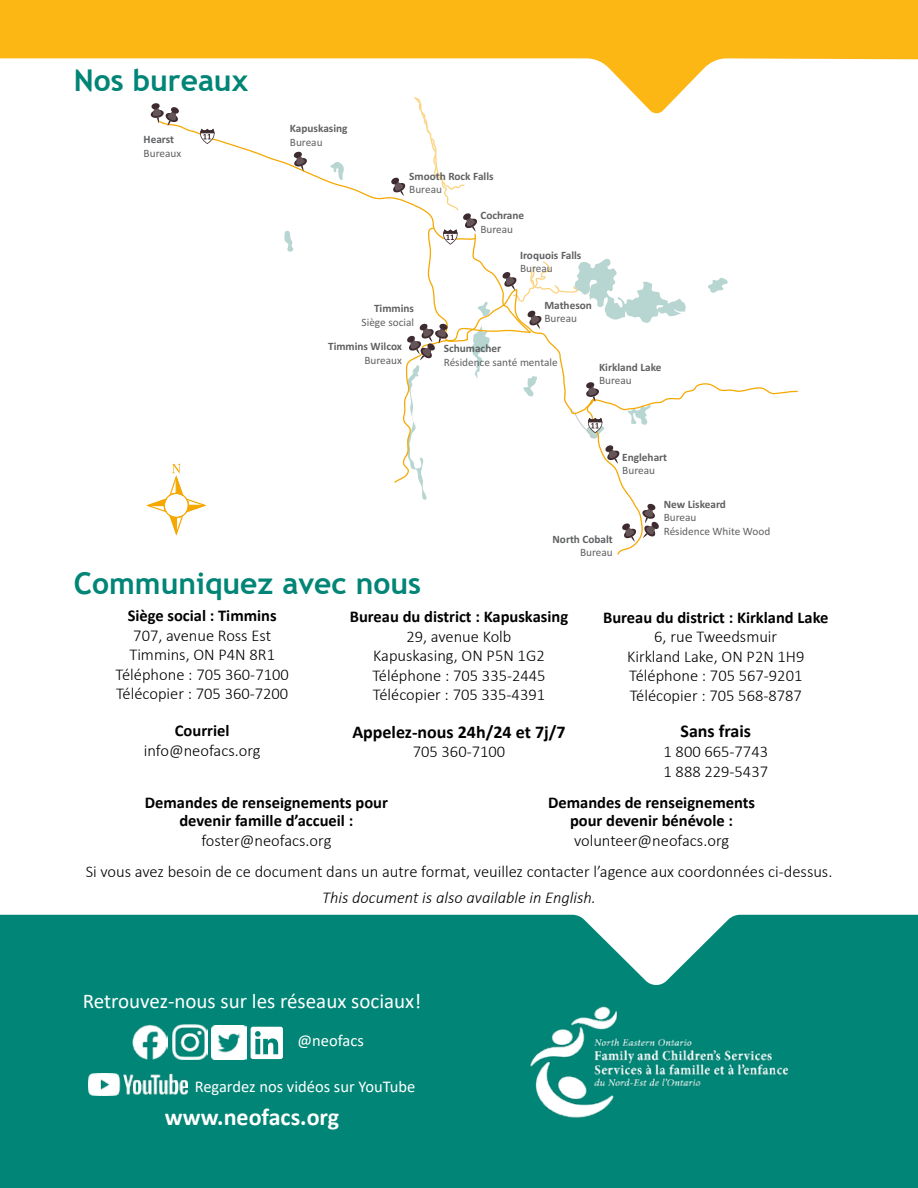
<style>
.page{position:relative;width:918px;height:1188px;background:#fff}
.page>*{position:absolute;margin:0;border:0;box-sizing:border-box;transform-origin:0 0}
.t1{font:700 30px "Trebuchet MS";color:#008576}
.t2{font:700 24px "Calibri";color:#fff}
.t3{font:21px "Calibri";color:#fff}
.t4{font:700 18px "Calibri";color:#000}
.t5{font:300 16.5px/19.5px "Calibri";color:#000;text-align:center}
.t6{font:700 16.5px/18px "Calibri";color:#000;text-align:center}
.t7{font:italic 300 16.5px "Calibri";color:#000}
.t8{font:16.5px "Calibri";color:#fff}
.t9{font:700 11.25px "Calibri";color:#5f6062}
.t10{font:11.25px/13.5px "Calibri";color:#5f6062}
</style>
<div class="page">
<svg style="left:0;top:0;width:918px;height:97px;fill:#fdb714"></svg>
<div style="left:0;top:915px;width:918px;height:273px;background:#008576"></div>
<img style="left:510px;top:991px;width:298px;height:141px">
<svg style="left:146px;top:97px;width:652px;height:458px"></svg>
<img style="left:89px;top:1073px;width:99px;height:22px">
<img style="left:133px;top:1025px;width:35px;height:35px">
<img style="left:212px;top:1025px;width:34px;height:34px">
<svg style="left:248px;top:1027px;width:35px;height:32px"></svg>
<img style="left:172px;top:1025px;width:35px;height:35px">
<h1 class="t1" style="left:74px;top:61px;width:176px">Nos bureaux</h1>
<p class="t9" style="left:144px;top:132px;width:32px">Hearst</p>
<p class="t10" style="left:144px;top:146px;width:39px">Bureaux</p>
<p class="t9" style="left:290px;top:120px;width:59px">Kapuskasing</p>
<p class="t10" style="left:290px;top:135px;width:34px">Bureau</p>
<p class="t9" style="left:409px;top:168px;width:86px">Smooth Rock Falls</p>
<p class="t10" style="left:409px;top:182px;width:34px">Bureau</p>
<p class="t9" style="left:480px;top:207px;width:45px">Cochrane</p>
<p class="t10" style="left:480px;top:222px;width:34px">Bureau</p>
<p class="t9" style="left:520px;top:247px;width:63px">Iroquois Falls</p>
<p class="t10" style="left:520px;top:261px;width:34px">Bureau</p>
<p class="t9" style="left:544px;top:297px;width:49px">Matheson</p>
<p class="t10" style="left:544px;top:312px;width:34px">Bureau</p>
<p class="t9" style="left:374px;top:301px;width:41px">Timmins</p>
<p class="t10" style="left:362px;top:315px;width:54px">Siège social</p>
<p class="t9" style="left:328px;top:339px;width:75px">Timmins Wilcox</p>
<p class="t10" style="left:364px;top:353px;width:39px">Bureaux</p>
<p class="t9" style="left:444px;top:340px;width:59px">Schumacher</p>
<p class="t10" style="left:444px;top:355px;width:115px">Résidence santé mentale</p>
<p class="t9" style="left:599px;top:359px;width:64px">Kirkland Lake</p>
<p class="t10" style="left:599px;top:374px;width:34px">Bureau</p>
<p class="t9" style="left:622px;top:449px;width:46px">Englehart</p>
<p class="t10" style="left:622px;top:464px;width:34px">Bureau</p>
<p class="t9" style="left:553px;top:531px;width:62px">North Cobalt</p>
<p class="t10" style="left:580px;top:545px;width:34px">Bureau</p>
<p class="t9" style="left:664px;top:496px;width:64px">New Liskeard</p>
<p class="t10" style="left:664px;top:510px;width:108px">Bureau<br>Résidence White Wood</p>
<h1 class="t1" style="left:74px;top:565px;width:349px">Communiquez avec nous</h1>
<p class="t6" style="left:128px;top:606px;width:151px">Siège social : Timmins</p>
<p class="t5" style="left:116px;top:625px;width:175px">707, avenue Ross Est<br>Timmins, ON P4N 8R1<br>Téléphone : 705 360-7100<br>Télécopier : 705 360-7200</p>
<p class="t6" style="left:175px;top:722px;width:56px">Courriel</p>
<p class="t5" style="left:144px;top:741px;width:118px">info@neofacs.org</p>
<p class="t6" style="left:145px;top:794px;width:245px">Demandes de renseignements pour devenir famille d’accueil :</p>
<p class="t5" style="left:201px;top:831px;width:132px">foster@neofacs.org</p>
<p class="t6" style="left:350px;top:608px;width:220px">Bureau du district : Kapuskasing</p>
<p class="t5" style="left:372px;top:626px;width:175px">29, avenue Kolb<br>Kapuskasing, ON P5N 1G2<br>Téléphone : 705 335-2445<br>Télécopier : 705 335-4391</p>
<p class="t6" style="left:603px;top:608px;width:227px">Bureau du district : Kirkland Lake</p>
<p class="t5" style="left:627px;top:627px;width:179px">6, rue Tweedsmuir<br>Kirkland Lake, ON P2N 1H9<br>Téléphone : 705 567-9201<br>Télécopier : 705 568-8787</p>
<p class="t4" style="left:352px;top:719px;width:215px">Appelez-nous 24h/24 et 7j/7</p>
<p class="t5" style="left:413px;top:742px;width:94px">705 360-7100</p>
<p class="t4" style="left:681px;top:719px;width:72px">Sans frais</p>
<p class="t5" style="left:664px;top:742px;width:106px;text-align:left">1 800 665-7743<br>1 888 229-5437</p>
<p class="t6" style="left:548px;top:794px;width:208px">Demandes de renseignements pour devenir bénévole :</p>
<p class="t5" style="left:574px;top:831px;width:157px">volunteer@neofacs.org</p>
<p class="t5" style="left:86px;top:862px;width:748px">Si vous avez besoin de ce document dans un autre format, veuillez contacter l’agence aux coordonnées ci-dessus.</p>
<p class="t7" style="left:322px;top:887px;width:275px">This document is also available in English.</p>
<p class="t3" style="left:83px;top:986px;width:340px">Retrouvez-nous sur les réseaux sociaux!</p>
<p class="t8" style="left:297px;top:1029px;width:68px">@neofacs</p>
<p class="t8" style="left:195px;top:1075px;width:222px">Regardez nos vidéos sur YouTube</p>
<h2 class="t2" style="left:165px;top:1100px;width:176px">www.neofacs.org</h2>
</div>
